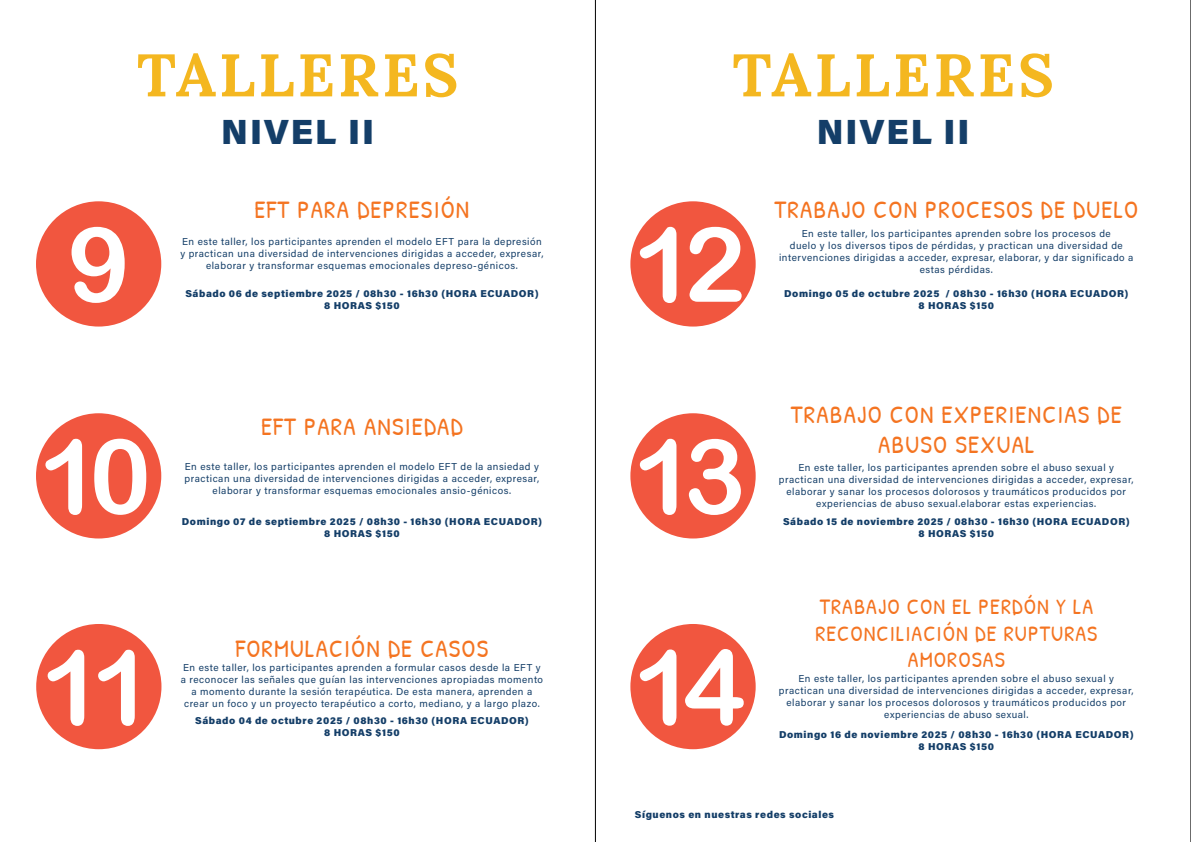
<style>
.page{position:relative;width:1191px;height:842px;background:#fff}
.page>*{position:absolute;margin:0;border:0;box-sizing:border-box;transform-origin:0 0}
.t1{font:104px "Arial Rounded MT Bold";color:#fff}
.t2{font:60px "Lora";letter-spacing:.05em;color:#f4b720}
.t3{font:35px "Acumin Variable Concept";letter-spacing:.055em;color:#143e68}
.t4{font:25px/30px "Patrick Hand";letter-spacing:.05em;color:#f47421;text-align:center}
.t5{font:22px/26.4px "Patrick Hand";letter-spacing:.05em;color:#f47421;text-align:center}
.t6{font:10px/12px "Acumin Variable Concept";letter-spacing:.05em;color:#143e68;text-align:center}
</style>
<div class="page">
<div style="left:36px;top:201px;width:125px;height:126px;background:#f1563f;border-radius:50%"></div>
<div style="left:36px;top:413px;width:125px;height:125px;background:#f1563f;border-radius:50%"></div>
<svg style="left:45px;top:439px;width:37px;height:76px"></svg>
<svg style="left:94px;top:439px;width:52px;height:76px"></svg>
<div style="left:36px;top:624px;width:125px;height:125px;background:#f1563f;border-radius:50%"></div>
<svg style="left:48px;top:650px;width:36px;height:76px"></svg>
<svg style="left:98px;top:650px;width:37px;height:76px"></svg>
<div style="left:630px;top:624px;width:125px;height:125px;background:#f1563f;border-radius:50%"></div>
<svg style="left:640px;top:649px;width:36px;height:77px"></svg>
<svg style="left:685px;top:649px;width:58px;height:77px"></svg>
<div style="left:630px;top:413px;width:125px;height:125px;background:#f1563f;border-radius:50%"></div>
<svg style="left:640px;top:439px;width:36px;height:76px"></svg>
<svg style="left:689px;top:439px;width:52px;height:76px"></svg>
<div style="left:630px;top:201px;width:125px;height:126px;background:#f1563f;border-radius:50%"></div>
<svg style="left:640px;top:227px;width:36px;height:76px"></svg>
<svg style="left:689px;top:227px;width:52px;height:75px"></svg>
<hr style="left:1190px;top:0;width:1px;height:842px;background:#000">
<hr style="left:595px;top:0;width:1px;height:842px;background:#000">
<h2 class="t2" style="left:137px;top:30px;width:323px">TALLERES</h2>
<h3 class="t3" style="left:221px;top:108px;width:154px">NIVEL II</h3>
<h1 class="t1" style="left:68px;top:203px;width:63px">9</h1>
<h3 class="t4" style="left:255px;top:194px;width:216px">EFT PARA DEPRESIÓN</h3>
<p class="t6" style="left:180px;top:235px;width:364px">En este taller, los participantes aprenden el modelo EFT para la depresión y practican una diversidad de intervenciones dirigidas a acceder, expresar, elaborar y transformar esquemas emocionales depreso-génicos.</p>
<p class="t6" style="left:185px;top:287px;width:355px">Sábado 06 de septiembre 2025 / 08h30 - 16h30 (HORA ECUADOR)<br>8 HORAS $150</p>
<h3 class="t4" style="left:261px;top:411px;width:203px">EFT PARA ANSIEDAD</h3>
<p class="t6" style="left:185px;top:460px;width:356px">En este taller, los participantes aprenden el modelo EFT de la ansiedad y practican una diversidad de intervenciones dirigidas a acceder, expresar, elaborar y transformar esquemas emocionales ansio-génicos.</p>
<p class="t6" style="left:182px;top:515px;width:362px">Domingo 07 de septiembre 2025 / 08h30 - 16h30 (HORA ECUADOR)<br>8 HORAS $150</p>
<h3 class="t4" style="left:236px;top:633px;width:254px">FORMULACIÓN DE CASOS</h3>
<p class="t6" style="left:181px;top:661px;width:364px">En este taller, los participantes aprenden a formular casos desde la EFT y a reconocer las señales que guían las intervenciones apropiadas momento a momento durante la sesión terapéutica. De esta manera, aprenden a crear un foco y un proyecto terapéutico a corto, mediano, y a largo plazo.</p>
<p class="t6" style="left:195px;top:714px;width:335px">Sábado 04 de octubre 2025 / 08h30 - 16h30 (HORA ECUADOR)<br>8 HORAS $150</p>
<h2 class="t2" style="left:732px;top:30px;width:323px">TALLERES</h2>
<h3 class="t3" style="left:816px;top:108px;width:154px">NIVEL II</h3>
<h3 class="t4" style="left:774px;top:194px;width:365px">TRABAJO CON PROCESOS DE DUELO</h3>
<p class="t6" style="left:779px;top:227px;width:356px">En este taller, los participantes aprenden sobre los procesos de<br>duelo y los diversos tipos de pérdidas, y practican una diversidad de intervenciones dirigidas a acceder, expresar, elaborar, y dar significado a estas pérdidas.</p>
<p class="t6" style="left:784px;top:287px;width:346px">Domingo 05 de octubre 2025 / 08h30 - 16h30 (HORA ECUADOR)<br>8 HORAS $150</p>
<h3 class="t4" style="left:791px;top:398px;width:332px">TRABAJO CON EXPERIENCIAS DE<br>ABUSO SEXUAL</h3>
<p class="t6" style="left:779px;top:461px;width:356px">En este taller, los participantes aprenden sobre el abuso sexual y practican una diversidad de intervenciones dirigidas a acceder, expresar, elaborar y sanar los procesos dolorosos y traumáticos producidos por experiencias de abuso sexual.elaborar estas experiencias.</p>
<p class="t6" style="left:783px;top:515px;width:348px">Sábado 15 de noviembre 2025 / 08h30 - 16h30 (HORA ECUADOR)<br>8 HORAS $150</p>
<h3 class="t5" style="left:815px;top:593px;width:283px">TRABAJO CON EL PERDÓN Y LA<br>RECONCILIACIÓN DE RUPTURAS<br>AMOROSAS</h3>
<p class="t6" style="left:779px;top:672px;width:356px">En este taller, los participantes aprenden sobre el abuso sexual y practican una diversidad de intervenciones dirigidas a acceder, expresar, elaborar y sanar los procesos dolorosos y traumáticos producidos por experiencias de abuso sexual.</p>
<p class="t6" style="left:779px;top:728px;width:356px">Domingo 16 de noviembre 2025 / 08h30 - 16h30 (HORA ECUADOR)<br>8 HORAS $150</p>
<p class="t6" style="left:635px;top:808px;width:201px">Síguenos en nuestras redes sociales</p>
</div>
